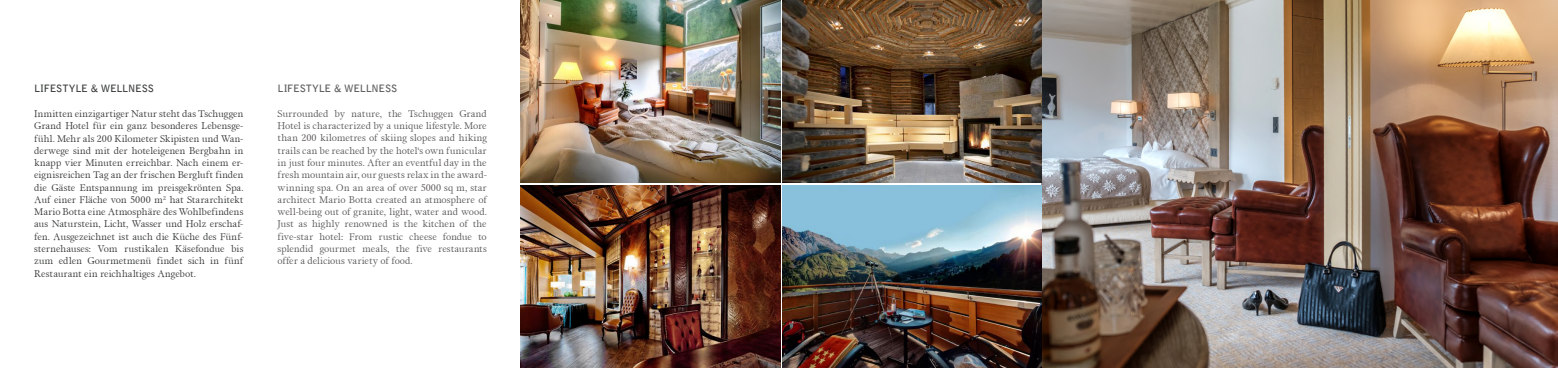
<style>
.page{position:relative;width:1558px;height:368px;background:#fff}
.page>*{position:absolute;margin:0;border:0;box-sizing:border-box;transform-origin:0 0}
.t1{font:10.06px/12.2px "Miramar";color:#373c37;text-align:justify}
.t2{font:10.06px/12.2px "Miramar";letter-spacing:-.005em;color:#5a5758;text-align:justify}
.t3{font:700 10.06px "Bell Gothic Std";letter-spacing:-.02em;color:#373c37}
.t4{font:700 10.06px "Bell Gothic Std";letter-spacing:-.02em;color:#5a5758}
</style>
<div class="page">
<img style="left:521px;top:0;width:259px;height:182px">
<img style="left:1042px;top:0;width:516px;height:367px">
<img style="left:783px;top:0;width:258px;height:182px">
<img style="left:521px;top:185px;width:259px;height:182px">
<img style="left:783px;top:185px;width:259px;height:182px">
<p class="t3" style="left:34px;top:82px;width:121px">LIFESTYLE &amp; WELLNESS</p>
<p class="t1" style="left:34px;top:107px;width:211px">Inmitten einzigartiger Natur steht das Tschuggen Grand Hotel für ein ganz besonderes Lebensge&shy;fühl. Mehr als 200 Kilometer Skipisten und Wan&shy;derwege sind mit der hoteleigenen Bergbahn in knapp vier Minuten erreichbar. Nach einem er&shy;eignisreichen Tag an der frischen Bergluft finden die Gäste Entspannung im preisgekrönten Spa.<br>Auf einer Fläche von 5000 m<sup>2</sup> hat Stararchitekt Mario Botta eine Atmosphäre des Wohlbefindens aus Naturstein, Licht, Wasser und Holz erschaf&shy;fen. Ausgezeichnet ist auch die Küche des Fünf&shy;sternehauses: Vom rustikalen Käsefondue bis zum edlen Gourmetmenü findet sich in fünf Restaurant ein reichhaltiges Angebot.</p>
<p class="t4" style="left:278px;top:82px;width:121px">LIFESTYLE &amp; WELLNESS</p>
<p class="t2" style="left:278px;top:107px;width:211px">Surrounded by nature, the Tschuggen Grand Hotel is characterized by a unique lifestyle. More than 200 kilometres of skiing slopes and hiking trails can be reached by the hotel‘s own funicular in just four minutes. After an eventful day in the fresh mountain air, our guests relax in the award&shy;winning spa. On an area of over 5000 sq m, star architect Mario Botta created an atmosphere of well-being out of granite, light, water and wood.<br>Just as highly renowned is the kitchen of the five-star hotel: From rustic cheese fondue to splendid gourmet meals, the five restaurants offer a delicious variety of food.</p>
</div>
